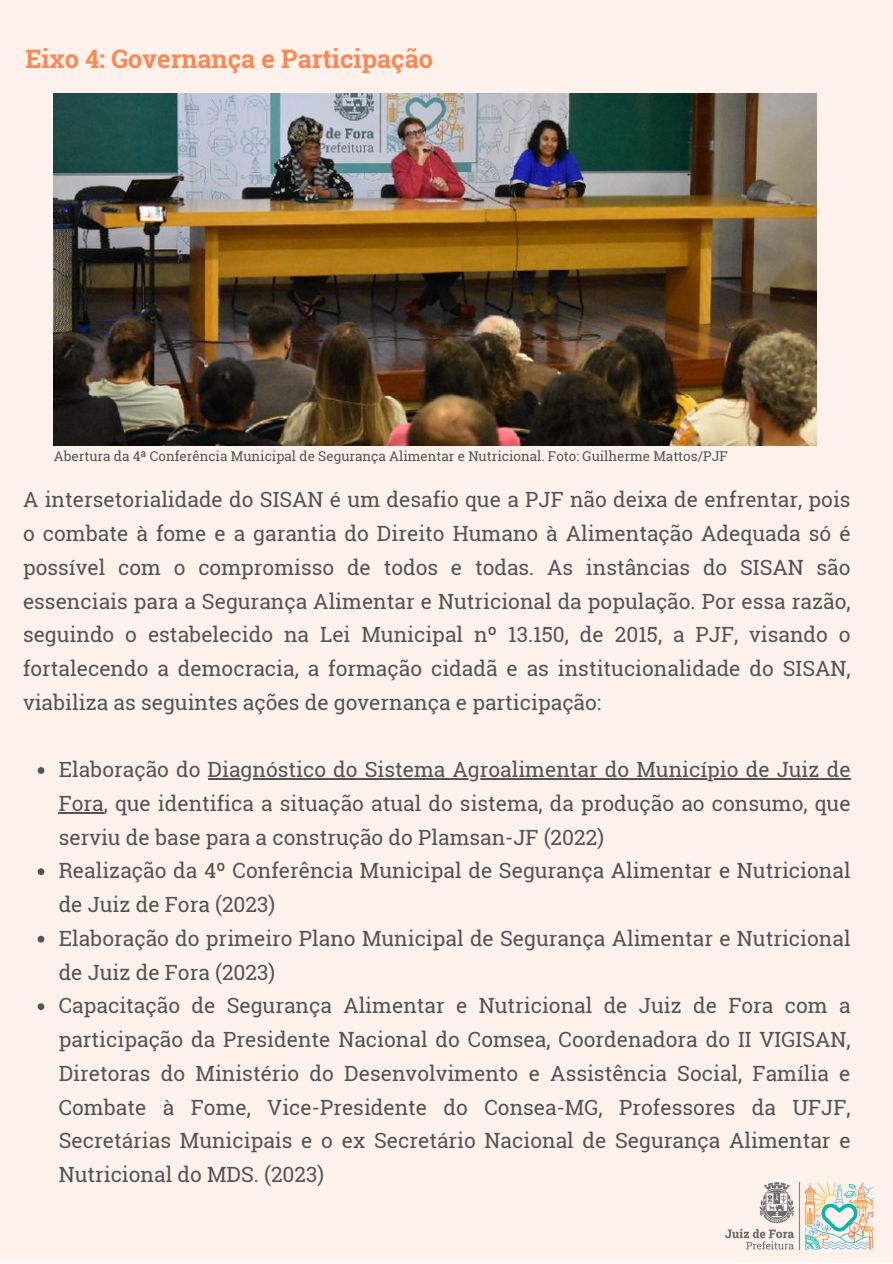
<style>
.page{position:relative;width:893px;height:1264px;background:#fff}
.page>*{position:absolute;margin:0;border:0;box-sizing:border-box;transform-origin:0 0}
.t1{font:700 25.5px "Roboto Slab";color:#fd8754}
.t2{font:21px/33.8px "Roboto Slab";color:#545454;text-align:justify}
.t3{font:13.5px "Roboto Slab";color:#545454}
</style>
<div class="page">
<div style="left:0;top:0;width:892px;height:1262px;background:#fff2ed"></div>
<img style="left:725px;top:1182px;width:148px;height:67px">
<svg style="left:38px;top:767px;width:6px;height:6px"></svg>
<hr style="left:208px;top:778px;width:642px;height:1px;background:#545454">
<hr style="left:59px;top:812px;width:45px;height:1px;background:#545454">
<svg style="left:38px;top:868px;width:6px;height:7px"></svg>
<svg style="left:38px;top:935px;width:6px;height:7px"></svg>
<svg style="left:38px;top:1003px;width:6px;height:7px"></svg>
<img style="left:54px;top:93px;width:762px;height:352px">
<p class="t1" style="left:25px;top:42px;width:409px">Eixo 4: Governança e Participação</p>
<p class="t3" style="left:54px;top:447px;width:675px">Abertura da 4ª Conferência Municipal de Segurança Alimentar e Nutricional. Foto: Guilherme Mattos/PJF</p>
<p class="t2" style="left:23px;top:482px;width:829px">A intersetorialidade do SISAN é um desafio que a PJF não deixa de enfrentar, pois o combate à fome e a garantia do Direito Humano à Alimentação Adequada só é possível com o compromisso de todos e todas. As instâncias do SISAN são essenciais para a Segurança Alimentar e Nutricional da população. Por essa razão, seguindo o estabelecido na Lei Municipal nº 13.150, de 2015, a PJF, visando o fortalecendo a democracia, a formação cidadã e as institucionalidade do SISAN, viabiliza as seguintes ações de governança e participação:</p>
<p class="t2" style="left:59px;top:752px;width:793px">Elaboração do Diagnóstico do Sistema Agroalimentar do Município de Juiz de Fora, que identifica a situação atual do sistema, da produção ao consumo, que serviu de base para a construção do Plamsan-JF (2022)</p>
<p class="t2" style="left:59px;top:853px;width:793px">Realização da 4º Conferência Municipal de Segurança Alimentar e Nutricional de Juiz de Fora (2023)</p>
<p class="t2" style="left:59px;top:920px;width:793px">Elaboração do primeiro Plano Municipal de Segurança Alimentar e Nutricional de Juiz de Fora (2023)</p>
<p class="t2" style="left:59px;top:988px;width:793px">Capacitação de Segurança Alimentar e Nutricional de Juiz de Fora com a participação da Presidente Nacional do Comsea, Coordenadora do II VIGISAN, Diretoras do Ministério do Desenvolvimento e Assistência Social, Família e Combate à Fome, Vice-Presidente do Consea-MG, Professores da UFJF, Secretárias Municipais e o ex Secretário Nacional de Segurança Alimentar e Nutricional do MDS. (2023)</p>
</div>
